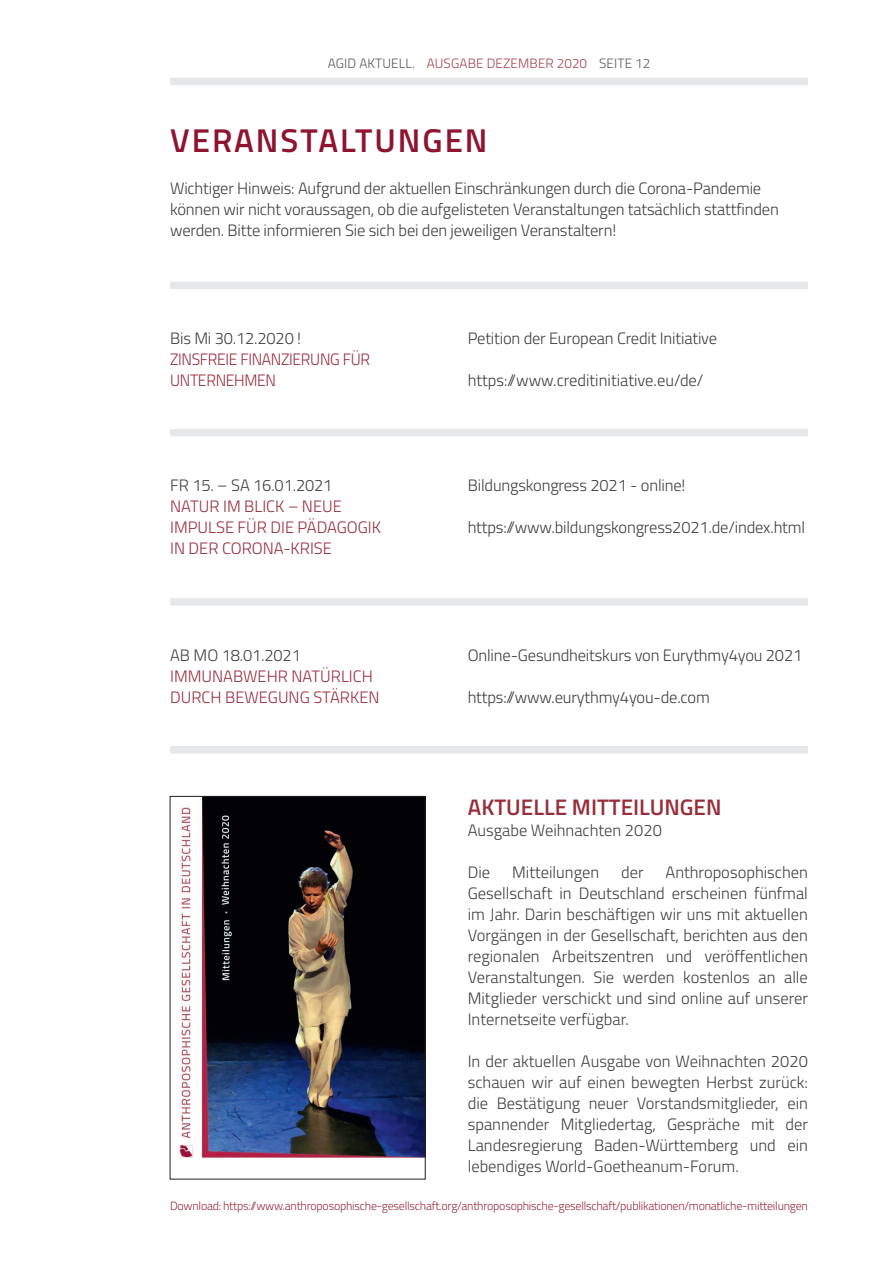
<style>
.page{position:relative;width:893px;height:1263px;background:#fff}
.page>*{position:absolute;margin:0;border:0;box-sizing:border-box;transform-origin:0 0}
.t1{font:600 33px "Titillium";letter-spacing:.06em;color:#8e142f}
.t2{font:600 22.5px "Titillium";color:#982d3b}
.t3{font:300 16.5px/21px "Titillium";letter-spacing:-.01em;color:#3e3e3f;text-align:justify}
.t4{font:300 16.5px/21px "Titillium";color:#982d3b}
.t5{font:300 16.5px/21px "Titillium";letter-spacing:-.02em;color:#982d3b;scale:.95 1}
.t6{font:300 13.5px "Titillium";letter-spacing:.01em;color:#57585a}
.t7{font:300 12px "Titillium";letter-spacing:-.02em;color:#982d3b}
.s1{color:#a14449}
</style>
<div class="page">
<div style="left:170px;top:78px;width:638px;height:7px;background:#e6e7e9"></div>
<div style="left:170px;top:429px;width:638px;height:7px;background:#e6e7e9"></div>
<div style="left:170px;top:282px;width:638px;height:7px;background:#e6e7e9"></div>
<div style="left:170px;top:598px;width:638px;height:8px;background:#e6e7e9"></div>
<div style="left:170px;top:746px;width:638px;height:7px;background:#e6e7e9"></div>
<img style="left:177px;top:798px;width:247px;height:360px">
<div style="left:170px;top:796px;width:256px;height:383px;border:1px solid #231f20"></div>
<p class="t6" style="left:328px;top:53px;width:324px">AGID AKTUELL. <span class="s1">AUSGABE DEZEMBER 2020</span> SEITE 12</p>
<h1 class="t1" style="left:170px;top:116px;width:319px">VERANSTALTUNGEN</h1>
<p class="t3" style="left:170px;top:177px;width:610px;text-align:left">Wichtiger Hinweis: Aufgrund der aktuellen Einschränkungen durch die Corona-Pandemie können wir nicht voraussagen, ob die aufgelisteten Veranstaltungen tatsächlich stattfinden werden. Bitte informieren Sie sich bei den jeweiligen Veranstaltern!</p>
<p class="t3" style="left:170px;top:327px;width:133px">Bis Mi 30.12.2020 !</p>
<p class="t5" style="left:170px;top:348px;width:212px">ZINSFREIE FINANZIERUNG FÜR<br>UNTERNEHMEN</p>
<p class="t3" style="left:170px;top:474px;width:164px">FR 15. – SA 16.01.2021</p>
<p class="t4" style="left:170px;top:495px;width:212px">NATUR IM BLICK – NEUE<br>IMPULSE FÜR DIE PÄDAGOGIK<br>IN DER CORONA-KRISE</p>
<p class="t3" style="left:170px;top:643px;width:132px">AB MO 18.01.2021</p>
<p class="t4" style="left:170px;top:664px;width:211px">IMMUNABWEHR NATÜRLICH<br>DURCH BEWEGUNG STÄRKEN</p>
<p class="t3" style="left:468px;top:327px;width:251px">Petition der European Credit Initiative</p>
<p class="t3" style="left:468px;top:369px;width:237px">https://www.creditinitiative.eu/de/</p>
<p class="t3" style="left:468px;top:474px;width:219px">Bildungskongress 2021 - online!</p>
<p class="t3" style="left:468px;top:516px;width:339px">https://www.bildungskongress2021.de/index.html</p>
<p class="t3" style="left:468px;top:643px;width:336px">Online-Gesundheitskurs von Eurythmy4you 2021</p>
<p class="t3" style="left:468px;top:685px;width:244px">https://www.eurythmy4you-de.com</p>
<h2 class="t2" style="left:468px;top:791px;width:255px">AKTUELLE MITTEILUNGEN</h2>
<p class="t3" style="left:468px;top:819px;width:196px">Ausgabe Weihnachten 2020</p>
<p class="t3" style="left:468px;top:861px;width:24px">Die</p>
<p class="t3" style="left:512px;top:861px;width:89px">Mitteilungen</p>
<p class="t3" style="left:621px;top:861px;width:24px">der</p>
<p class="t3" style="left:468px;top:861px;width:342px;text-indent:198px">Anthroposophischen Gesellschaft in Deutschland erscheinen fünfmal im Jahr. Darin beschäftigen wir uns mit aktuellen Vorgängen in der Gesellschaft, berichten aus den regionalen Arbeitszentren und veröffentlichen Veranstaltungen. Sie werden kostenlos an alle Mitglieder verschickt und sind online auf unserer Internetseite verfügbar.</p>
<p class="t3" style="left:468px;top:1050px;width:342px">In der aktuellen Ausgabe von Weihnachten 2020 schauen wir auf einen bewegten Herbst zurück: die Bestätigung neuer Vorstandsmitglieder, ein spannender Mitgliedertag, Gespräche mit der Landesregierung Baden-Württemberg und ein lebendiges World-Goetheanum-Forum.</p>
<p class="t7" style="left:170px;top:1197px;width:639px">Download: https://www.anthroposophische-gesellschaft.org/anthroposophische-gesellschaft/publikationen/monatliche-mitteilungen</p>
</div>
